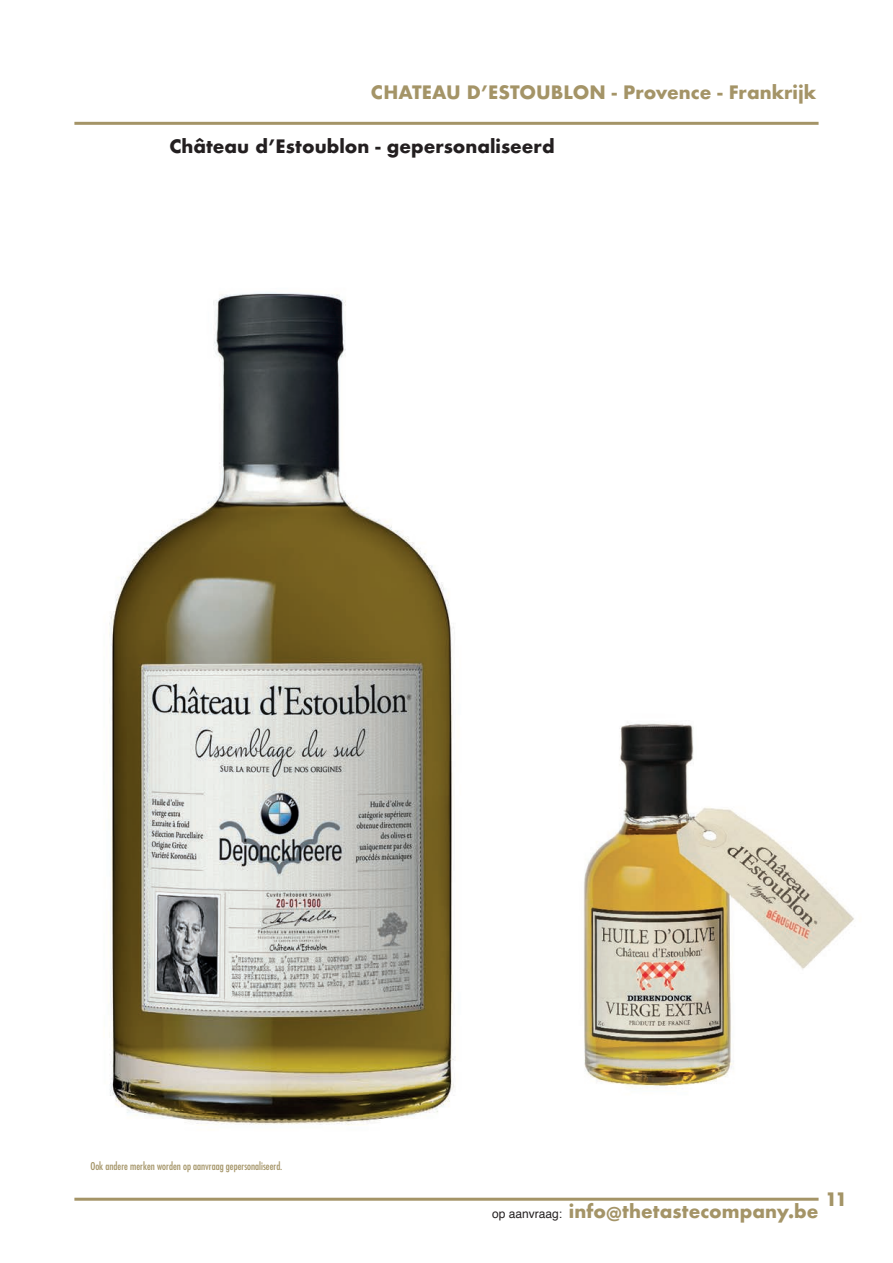
<style>
.page{position:relative;width:893px;height:1263px;background:#fff}
.page>*{position:absolute;margin:0;border:0;box-sizing:border-box;transform-origin:0 0}
.t1{font:700 18px "Futura";color:#a49467}
.t2{font:700 18px "Futura";color:#231f20}
.t3{font:condensed 10.5px "Futura";color:#a49467}
.s1{font-family:"Helvetica";font-weight:400;font-size:12px;color:#231f20}
</style>
<div class="page">
<hr style="left:74px;top:122px;width:745px;height:3px;background:#a49467">
<img style="left:470px;top:722px;width:384px;height:476px">
<img style="left:109px;top:292px;width:381px;height:851px">
<hr style="left:74px;top:1198px;width:745px;height:3px;background:#a49467">
<p class="t1" style="left:371px;top:80px;width:447px">CHATEAU D’ESTOUBLON - Provence - Frankrijk</p>
<p class="t2" style="left:169px;top:134px;width:387px">Château d’Estoublon - gepersonaliseerd</p>
<p class="t3" style="left:90px;top:1160px;width:194px">Ook andere merken worden op aanvraag gepersonaliseerd.</p>
<p class="t1" style="left:492px;top:1198px;width:328px"><span class="s1">op aanvraag:</span> info@thetastecompany.be</p>
<p class="t1" style="left:825px;top:1186px;width:24px">11</p>
</div>
